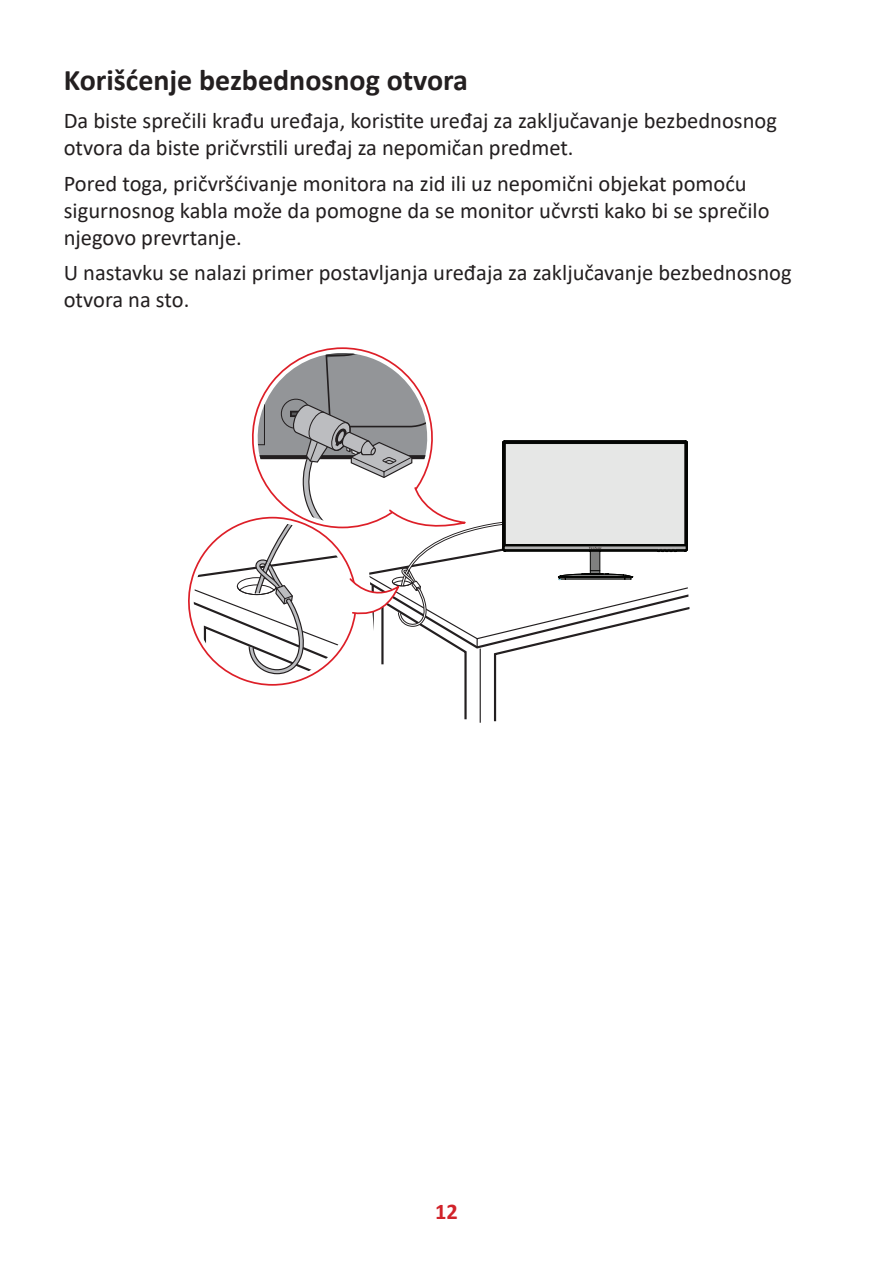
<style>
.page{position:relative;width:893px;height:1263px;background:#fff}
.page>*{position:absolute;margin:0;border:0;box-sizing:border-box;transform-origin:0 0}
.t1{font:700 30px "Calibri";color:#231f20}
.t2{font:22.5px/27px "Calibri";color:#231f20}
.t3{font:700 22.5px "Calibri";color:#d1232a}
</style>
<div class="page">
<svg style="left:464px;top:587px;width:226px;height:136px"></svg>
<svg style="left:188px;top:347px;width:499px;height:343px"></svg>
<h1 class="t1" style="left:64px;top:59px;width:406px">Korišćenje bezbednosnog otvora</h1>
<p class="t2" style="left:64px;top:107px;width:715px">Da biste sprečili krađu uređaja, koristite uređaj za zaključavanje bezbednosnog otvora da biste pričvrstili uređaj za nepomičan predmet.</p>
<p class="t2" style="left:64px;top:169px;width:707px">Pored toga, pričvršćivanje monitora na zid ili uz nepomični objekat pomoću sigurnosnog kabla može da pomogne da se monitor učvrsti kako bi se sprečilo njegovo prevrtanje.</p>
<p class="t2" style="left:64px;top:259px;width:729px">U nastavku se nalazi primer postavljanja uređaja za zaključavanje bezbednosnog otvora na sto.</p>
<p class="t3" style="left:435px;top:1196px;width:24px">12</p>
</div>
